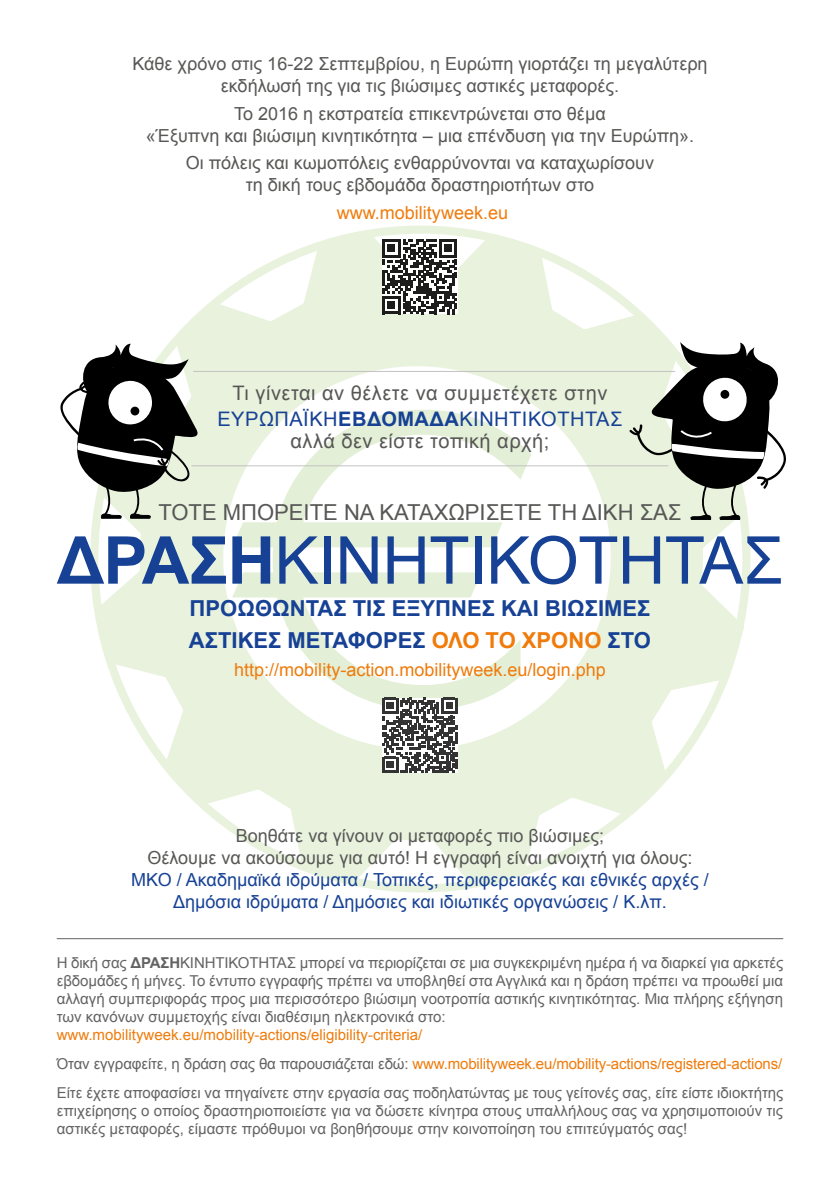
<style>
.page{position:relative;width:840px;height:1191px;background:#fff}
.page>*{position:absolute;margin:0;border:0;box-sizing:border-box;transform-origin:0 0}
.t1{font:66px "Arial";letter-spacing:-.01em;color:#164194}
.t2{font:700 22px/32px "Arial";color:#164194}
.t3{font:22px "Arial";color:#575756}
.t4{font:20px/26px "Arial";letter-spacing:.025em;color:#575756;text-align:center}
.t5{font:18px/22px "Arial";color:#575756;text-align:center}
.t6{font:18px/22px "Arial";color:#164194;text-align:center}
.t7{font:18px "Arial";color:#ef7b0b}
.t8{font:15px/18px "Arial";color:#646363}
.s1{color:#164194}
.s2{font-weight:700;color:#164194}
.s3{font-weight:700}
.s4{color:#ef7b0b}
</style>
<div class="page">
<svg style="left:91px;top:229px;width:660px;height:660px"></svg>
<svg style="left:232px;top:410px;width:299px;height:300px"></svg>
<svg style="left:382px;top:698px;width:75px;height:74px"></svg>
<svg style="left:382px;top:239px;width:75px;height:75px"></svg>
<hr style="left:57px;top:938px;width:725px;height:1px;background:#646363">
<svg style="left:629px;top:342px;width:156px;height:178px"></svg>
<svg style="left:60px;top:344px;width:137px;height:174px"></svg>
<hr style="left:193px;top:371px;width:481px;height:1px;background:#c2c2c2">
<hr style="left:191px;top:465px;width:477px;height:1px;background:#c2c2c2">
<p class="t5" style="left:132px;top:53px;width:576px">Κάθε χρόνο στις 16-22 Σεπτεμβρίου, η Ευρώπη γιορτάζει τη μεγαλύτερη εκδήλωσή της για τις βιώσιμες αστικές μεταφορές.</p>
<p class="t5" style="left:146px;top:102px;width:549px">Το 2016 η εκστρατεία επικεντρώνεται στο θέμα<br>«Έξυπνη και βιώσιμη κινητικότητα – μια επένδυση για την Ευρώπη».</p>
<p class="t5" style="left:186px;top:152px;width:469px">Οι πόλεις και κωμοπόλεις ενθαρρύνονται να καταχωρίσουν τη δική τους εβδομάδα δραστηριοτήτων στο</p>
<p class="t7" style="left:336px;top:201px;width:173px">www.mobilityweek.eu</p>
<h3 class="t4" style="left:217px;top:380px;width:406px">Τι γίνεται αν θέλετε να συμμετέχετε στην<br><span class="s1">ΕΥΡΩΠΑΪΚΗ</span><span class="s2">ΕΒΔΟΜΑΔΑ</span><span class="s1">ΚΙΝΗΤΙΚΟΤΗΤΑΣ</span></h3>
<h3 class="t4" style="left:290px;top:428px;width:260px">αλλά δεν είστε τοπική αρχή;</h3>
<h2 class="t3" style="left:158px;top:497px;width:524px">ΤΟΤΕ ΜΠΟΡΕΙΤΕ ΝΑ ΚΑΤΑΧΩΡΙΣΕΤΕ ΤΗ ΔΙΚΗ ΣΑΣ</h2>
<h1 class="t1" style="left:57px;top:517px;width:727px"><span class="s3">ΔΡΑΣΗ</span>ΚΙΝΗΤΙΚΟΤΗΤΑΣ</h1>
<h2 class="t2" style="left:189px;top:592px;width:463px">ΠΡΟΩΘΩΝΤΑΣ ΤΙΣ ΕΞΥΠΝΕΣ ΚΑΙ ΒΙΩΣΙΜΕΣ<br>ΑΣΤΙΚΕΣ ΜΕΤΑΦΟΡΕΣ <span class="s4">ΟΛΟ ΤΟ ΧΡΟΝΟ</span> ΣΤΟ</h2>
<p class="t7" style="left:234px;top:657px;width:373px">http://mobility-action.mobilityweek.eu/login.php</p>
<p class="t5" style="left:147px;top:825px;width:546px">Βοηθάτε να γίνουν οι μεταφορές πιο βιώσιμες;<br>Θέλουμε να ακούσουμε για αυτό! Η εγγραφή είναι ανοιχτή για όλους:</p>
<p class="t6" style="left:131px;top:869px;width:578px">ΜΚΟ / Ακαδημαϊκά ιδρύματα / Τοπικές, περιφερειακές και εθνικές αρχές /<br>Δημόσια ιδρύματα / Δημόσιες και ιδιωτικές οργανώσεις / Κ.λπ.</p>
<p class="t8" style="left:57px;top:953px;width:727px;text-align:justify">Η δική σας <span class="s3">ΔΡΑΣΗ</span>ΚΙΝΗΤΙΚΟΤΗΤΑΣ μπορεί να περιορίζεται σε μια συγκεκριμένη ημέρα ή να διαρκεί για αρκετές εβδομάδες ή μήνες. Το έντυπο εγγραφής πρέπει να υποβληθεί στα Αγγλικά και η δράση πρέπει να προωθεί μια αλλαγή συμπεριφοράς προς μια περισσότερο βιώσιμη νοοτροπία αστικής κινητικότητας. Μια πλήρης εξήγηση των κανόνων συμμετοχής είναι διαθέσιμη ηλεκτρονικά στο:</p>
<p class="t8" style="left:57px;top:1019px;width:727px;line-height:29.4px"><span class="s4">www.mobilityweek.eu/mobility-actions/eligibility-criteria/<br></span>Όταν εγγραφείτε, η δράση σας θα παρουσιάζεται εδώ: <span class="s4">www.mobilityweek.eu/mobility-actions/registered-actions/<br></span>Είτε έχετε αποφασίσει να πηγαίνετε στην εργασία σας ποδηλατώντας με τους γείτονές σας, είτε είστε ιδιοκτήτης</p>
<p class="t8" style="left:57px;top:1102px;width:727px">επιχείρησης ο οποίος δραστηριοποιείστε για να δώσετε κίνητρα στους υπαλλήλους σας να χρησιμοποιούν τις αστικές μεταφορές, είμαστε πρόθυμοι να βοηθήσουμε στην κοινοποίηση του επιτεύγματός σας!</p>
</div>
